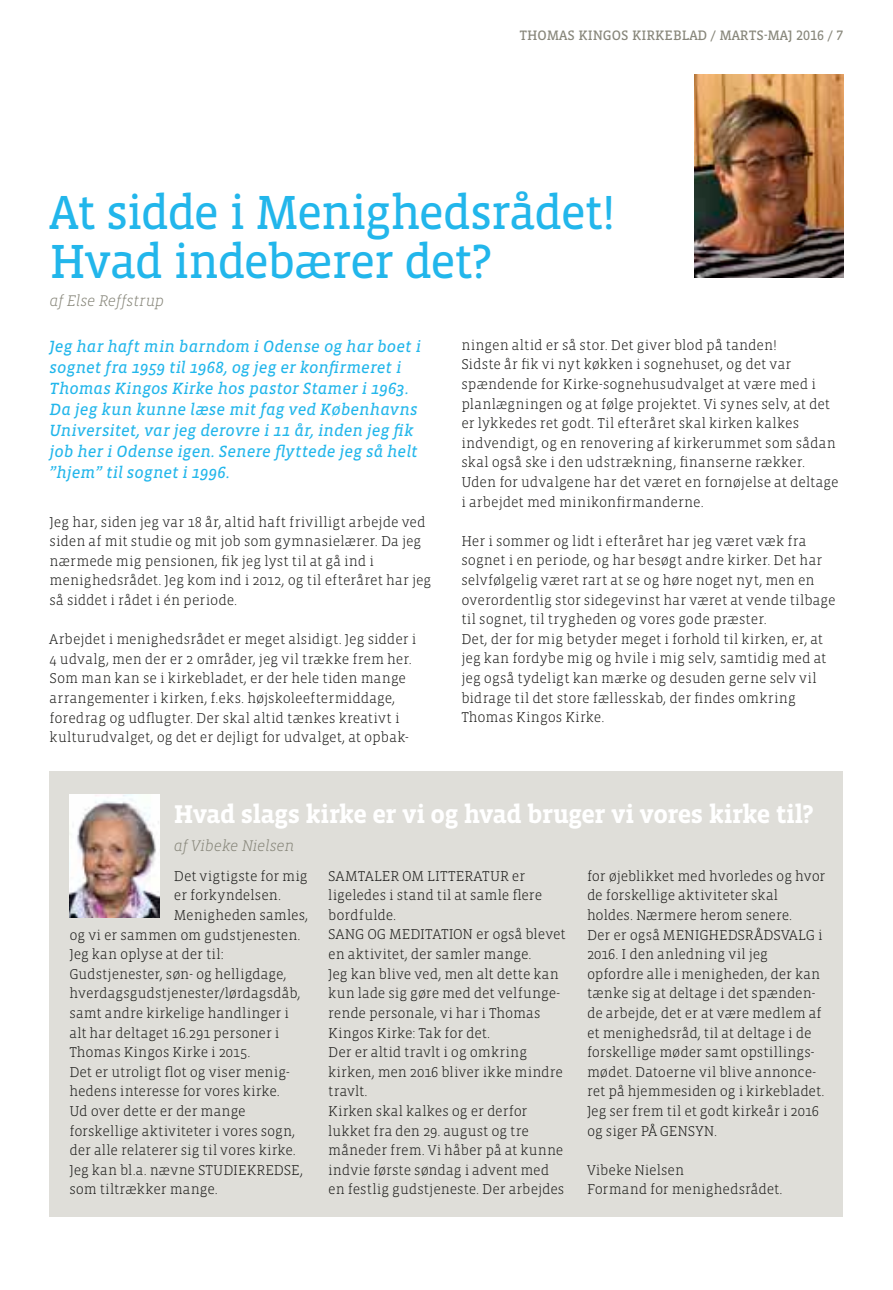
<style>
.page{position:relative;width:893px;height:1290px;background:#fff}
.page>*{position:absolute;margin:0;border:0;box-sizing:border-box;transform-origin:0 0}
.t1{font:49px/49px "Vista Slab OT";letter-spacing:-.035em;color:#22b6eb}
.t2{font:700 26.25px "Vista Slab OT";letter-spacing:-.025em;color:#fff}
.t3{font:italic 16.62px/21px "Vista Slab OT";color:#22b6eb}
.t4{font:italic 300 15.75px "Vista Slab OT";letter-spacing:-.01em;color:#87867a}
.t5{font:300 14.53px/19.6px "Vista Slab OT";color:#1d1d1b}
.t6{font:14px "Vista Slab OT";color:#87867a}
</style>
<div class="page">
<img style="left:694px;top:74px;width:149px;height:204px">
<div style="left:50px;top:771px;width:793px;height:446px;background:#dfded9"></div>
<img style="left:69px;top:795px;width:90px;height:122px">
<p class="t6" style="left:519px;top:28px;width:325px">THOMAS KINGOS KIRKEBLAD / MARTS-MAJ 2016 / 7</p>
<h1 class="t1" style="left:50px;top:189px;width:567px">At sidde i Menighedsrådet!<br>Hvad indebærer det?</h1>
<p class="t4" style="left:50px;top:293px;width:116px">af Else Reffstrup</p>
<p class="t3" style="left:50px;top:336px;width:373px">Jeg har haft min barndom i Odense og har boet i sognet fra 1959 til 1968, og jeg er konfirmeret i Thomas Kingos Kirke hos pastor Stamer i 1963.<br>Da jeg kun kunne læse mit fag ved Københavns Universitet, var jeg derovre i 11 år, inden jeg fik job her i Odense igen. Senere flyttede jeg så helt ”hjem” til sognet i 1996.</p>
<p class="t5" style="left:50px;top:512px;width:383px">Jeg har, siden jeg var 18 år, altid haft frivilligt arbejde ved siden af mit studie og mit job som gymnasielærer. Da jeg nærmede mig pensionen, fik jeg lyst til at gå ind i menighedsrådet. Jeg kom ind i 2012, og til efteråret har jeg så siddet i rådet i én periode.</p>
<p class="t5" style="left:50px;top:630px;width:368px">Arbejdet i menighedsrådet er meget alsidigt. Jeg sidder i 4 udvalg, men der er 2 områder, jeg vil trække frem her.<br>Som man kan se i kirkebladet, er der hele tiden mange arrangementer i kirken, f.eks. højskoleeftermiddage, foredrag og udflugter. Der skal altid tænkes kreativt i kulturudvalget, og det er dejligt for udvalget, at opbak-</p>
<p class="t5" style="left:461px;top:335px;width:379px">ningen altid er så stor. Det giver blod på tanden!<br>Sidste år fik vi nyt køkken i sognehuset, og det var spændende for Kirke-sognehusudvalget at være med i planlægningen og at følge projektet. Vi synes selv, at det er lykkedes ret godt. Til efteråret skal kirken kalkes indvendigt, og en renovering af kirkerummet som sådan skal også ske i den udstrækning, finanserne rækker.<br>Uden for udvalgene har det været en fornøjelse at deltage i arbejdet med minikonfirmanderne.</p>
<p class="t5" style="left:461px;top:531px;width:376px">Her i sommer og lidt i efteråret har jeg været væk fra sognet i en periode, og har besøgt andre kirker. Det har selvfølgelig været rart at se og høre noget nyt, men en overordentlig stor sidegevinst har været at vende tilbage til sognet, til trygheden og vores gode præster.<br>Det, der for mig betyder meget i forhold til kirken, er, at jeg kan fordybe mig og hvile i mig selv, samtidig med at jeg også tydeligt kan mærke og desuden gerne selv vil bidrage til det store fællesskab, der findes omkring Thomas Kingos Kirke.</p>
<h2 class="t2" style="left:174px;top:800px;width:641px">Hvad slags kirke er vi og hvad bruger vi vores kirke til?</h2>
<p class="t4" style="left:174px;top:838px;width:122px">af Vibeke Nielsen</p>
<p class="t5" style="left:174px;top:866px;width:135px">Det vigtigste for mig</p>
<p class="t5" style="left:174px;top:886px;width:109px">er forkyndelsen.</p>
<p class="t5" style="left:174px;top:905px;width:136px">Menigheden samles,</p>
<p class="t5" style="left:69px;top:925px;width:233px">og vi er sammen om gudstjenesten.</p>
<p class="t5" style="left:69px;top:945px;width:156px">Jeg kan oplyse at der til:</p>
<p class="t5" style="left:69px;top:964px;width:218px">Gudstjenester, søn- og helligdage,</p>
<p class="t5" style="left:69px;top:984px;width:233px">hverdagsgudstjenester/lørdagsdåb,</p>
<p class="t5" style="left:69px;top:1003px;width:221px">samt andre kirkelige handlinger i</p>
<p class="t5" style="left:69px;top:1023px;width:211px">alt har deltaget 16.291 personer i</p>
<p class="t5" style="left:69px;top:1043px;width:183px">Thomas Kingos Kirke i 2015.</p>
<p class="t5" style="left:69px;top:1062px;width:221px">Det er utroligt flot og viser menig-</p>
<p class="t5" style="left:69px;top:1082px;width:212px">hedens interesse for vores kirke.</p>
<p class="t5" style="left:69px;top:1101px;width:178px">Ud over dette er der mange</p>
<p class="t5" style="left:69px;top:1121px;width:227px">forskellige aktiviteter i vores sogn,</p>
<p class="t5" style="left:69px;top:1141px;width:228px">der alle relaterer sig til vores kirke.</p>
<p class="t5" style="left:69px;top:1160px;width:235px">Jeg kan bl.a. nævne STUDIEKREDSE,</p>
<p class="t5" style="left:69px;top:1180px;width:150px">som tiltrækker mange.</p>
<p class="t5" style="left:328px;top:866px;width:239px">SAMTALER OM LITTERATUR er ligeledes i stand til at samle flere bordfulde.<br>SANG OG MEDITATION er også blevet en aktivitet, der samler mange.<br>Jeg kan blive ved, men alt dette kan kun lade sig gøre med det velfunge&shy;rende personale, vi har i Thomas<br>Kingos Kirke: Tak for det.<br>Der er altid travlt i og omkring kirken, men 2016 bliver ikke mindre travlt.<br>Kirken skal kalkes og er derfor lukket fra den 29. august og tre måneder frem. Vi håber på at kunne indvie første søndag i advent med en festlig gudstjeneste. Der arbejdes</p>
<p class="t5" style="left:587px;top:866px;width:240px">for øjeblikket med hvorledes og hvor de forskellige aktiviteter skal holdes. Nærmere herom senere.<br>Der er også MENIGHEDSRÅDSVALG i 2016. I den anledning vil jeg opfordre alle i menigheden, der kan tænke sig at deltage i det spænden&shy;de arbejde, det er at være medlem af et menighedsråd, til at deltage i de forskellige møder samt opstillings&shy;mødet. Datoerne vil blive annonce&shy;ret på hjemmesiden og i kirkebladet.<br>Jeg ser frem til et godt kirkeår i 2016 og siger PÅ GENSYN.</p>
<p class="t5" style="left:587px;top:1160px;width:197px">Vibeke Nielsen<br>Formand for menighedsrådet.</p>
</div>
